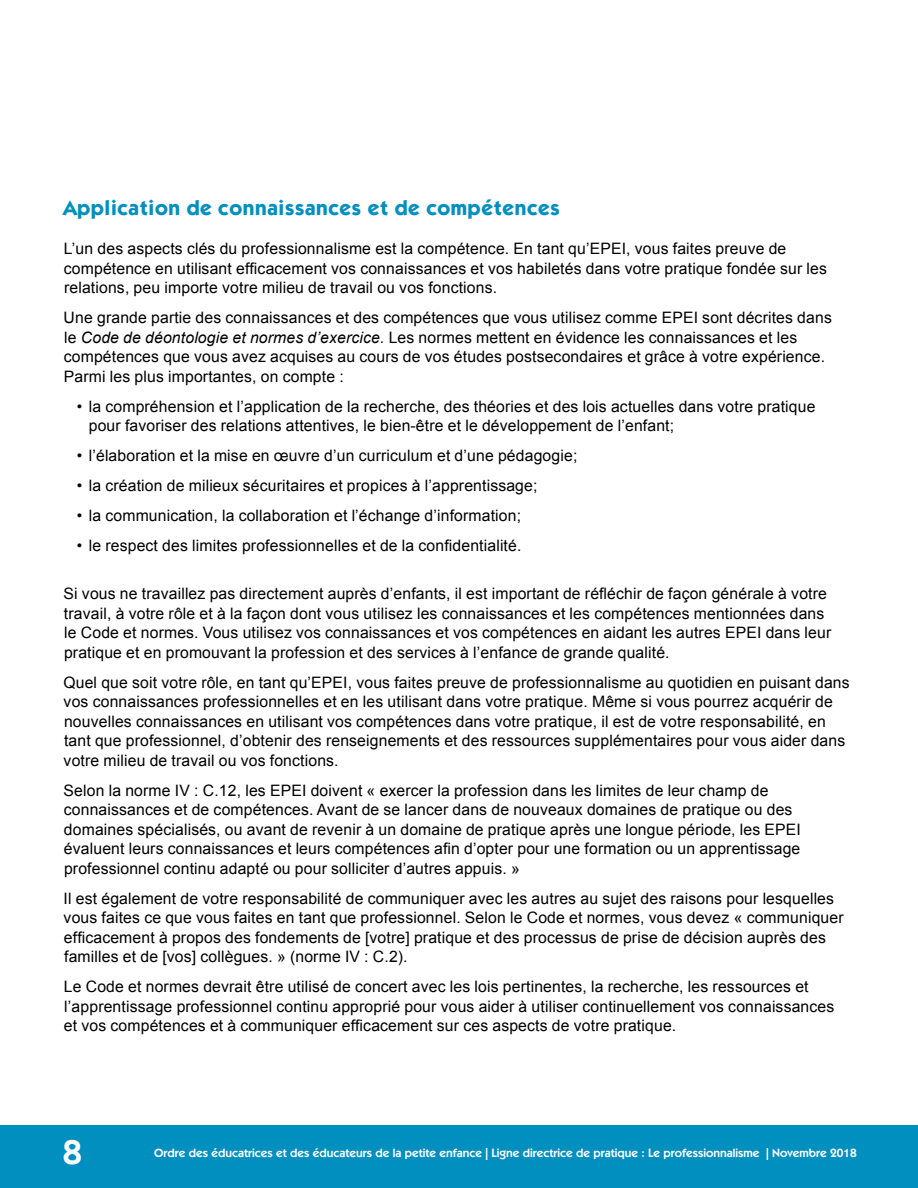
<style>
.page{position:relative;width:918px;height:1188px;background:#fff}
.page>*{position:absolute;margin:0;border:0;box-sizing:border-box;transform-origin:0 0}
.t1{font:600 34.5px "ITC Kabel Std";color:#fff}
.t2{font:700 21px "ITC Kabel Std";letter-spacing:.03em;color:#008fbe}
.t3{font:15.75px/19.5px "Arial";letter-spacing:.01em;color:#000}
.t4{font:600 12px "ITC Kabel Std";color:#fff}
.s1{font-style:italic}
</style>
<div class="page">
<div style="left:0;top:1125px;width:918px;height:63px;background:#008fbe"></div>
<h2 class="t2" style="left:63px;top:195px;width:498px">Application de connaissances et de compétences</h2>
<p class="t3" style="left:64px;top:239px;width:765px">L’un des aspects clés du professionnalisme est la compétence. En tant qu’EPEI, vous faites preuve de compétence en utilisant efficacement vos connaissances et vos habiletés dans votre pratique fondée sur les relations, peu importe votre milieu de travail ou vos fonctions.</p>
<p class="t3" style="left:64px;top:308px;width:770px">Une grande partie des connaissances et des compétences que vous utilisez comme EPEI sont décrites dans le <span class="s1">Code de déontologie et normes d’exercice.</span> Les normes mettent en évidence les connaissances et les compétences que vous avez acquises au cours de vos études postsecondaires et grâce à votre expérience.<br>Parmi les plus importantes, on compte :</p>
<p class="t3" style="left:89px;top:397px;width:728px;text-indent:-12px">• la compréhension et l’application de la recherche, des théories et des lois actuelles dans votre pratique pour favoriser des relations attentives, le bien-être et le développement de l’enfant;</p>
<p class="t3" style="left:77px;top:446px;width:502px">• l’élaboration et la mise en œuvre d’un curriculum et d’une pédagogie;</p>
<p class="t3" style="left:77px;top:476px;width:462px">• la création de milieux sécuritaires et propices à l’apprentissage;</p>
<p class="t3" style="left:77px;top:506px;width:446px">• la communication, la collaboration et l’échange d’information;</p>
<p class="t3" style="left:77px;top:536px;width:446px">• le respect des limites professionnelles et de la confidentialité.</p>
<p class="t3" style="left:64px;top:584px;width:769px">Si vous ne travaillez pas directement auprès d’enfants, il est important de réfléchir de façon générale à votre travail, à votre rôle et à la façon dont vous utilisez les connaissances et les compétences mentionnées dans le Code et normes. Vous utilisez vos connaissances et vos compétences en aidant les autres EPEI dans leur pratique et en promouvant la profession et des services à l’enfance de grande qualité.</p>
<p class="t3" style="left:63px;top:673px;width:788px">Quel que soit votre rôle, en tant qu’EPEI, vous faites preuve de professionnalisme au quotidien en puisant dans vos connaissances professionnelles et en les utilisant dans votre pratique. Même si vous pourrez acquérir de nouvelles connaissances en utilisant vos compétences dans votre pratique, il est de votre responsabilité, en tant que professionnel, d’obtenir des renseignements et des ressources supplémentaires pour vous aider dans votre milieu de travail ou vos fonctions.</p>
<p class="t3" style="left:64px;top:781px;width:739px">Selon la norme IV : C.12, les EPEI doivent « exercer la profession dans les limites de leur champ de connaissances et de compétences. Avant de se lancer dans de nouveaux domaines de pratique ou des domaines spécialisés, ou avant de revenir à un domaine de pratique après une longue période, les EPEI évaluent leurs connaissances et leurs compétences afin d’opter pour une formation ou un apprentissage professionnel continu adapté ou pour solliciter d’autres appuis. »</p>
<p class="t3" style="left:64px;top:889px;width:782px">Il est également de votre responsabilité de communiquer avec les autres au sujet des raisons pour lesquelles vous faites ce que vous faites en tant que professionnel. Selon le Code et normes, vous devez « communiquer efficacement à propos des fondements de [votre] pratique et des processus de prise de décision auprès des familles et de [vos] collègues. » (norme IV : C.2).</p>
<p class="t3" style="left:64px;top:977px;width:772px">Le Code et normes devrait être utilisé de concert avec les lois pertinentes, la recherche, les ressources et l’apprentissage professionnel continu approprié pour vous aider à utiliser continuellement vos connaissances et vos compétences et à communiquer efficacement sur ces aspects de votre pratique.</p>
<h1 class="t1" style="left:63px;top:1132px;width:21px">8</h1>
<p class="t4" style="left:154px;top:1146px;width:704px">Ordre des éducatrices et des éducateurs de la petite enfance | Ligne directrice de pratique : Le professionnalisme | Novembre 2018</p>
</div>
